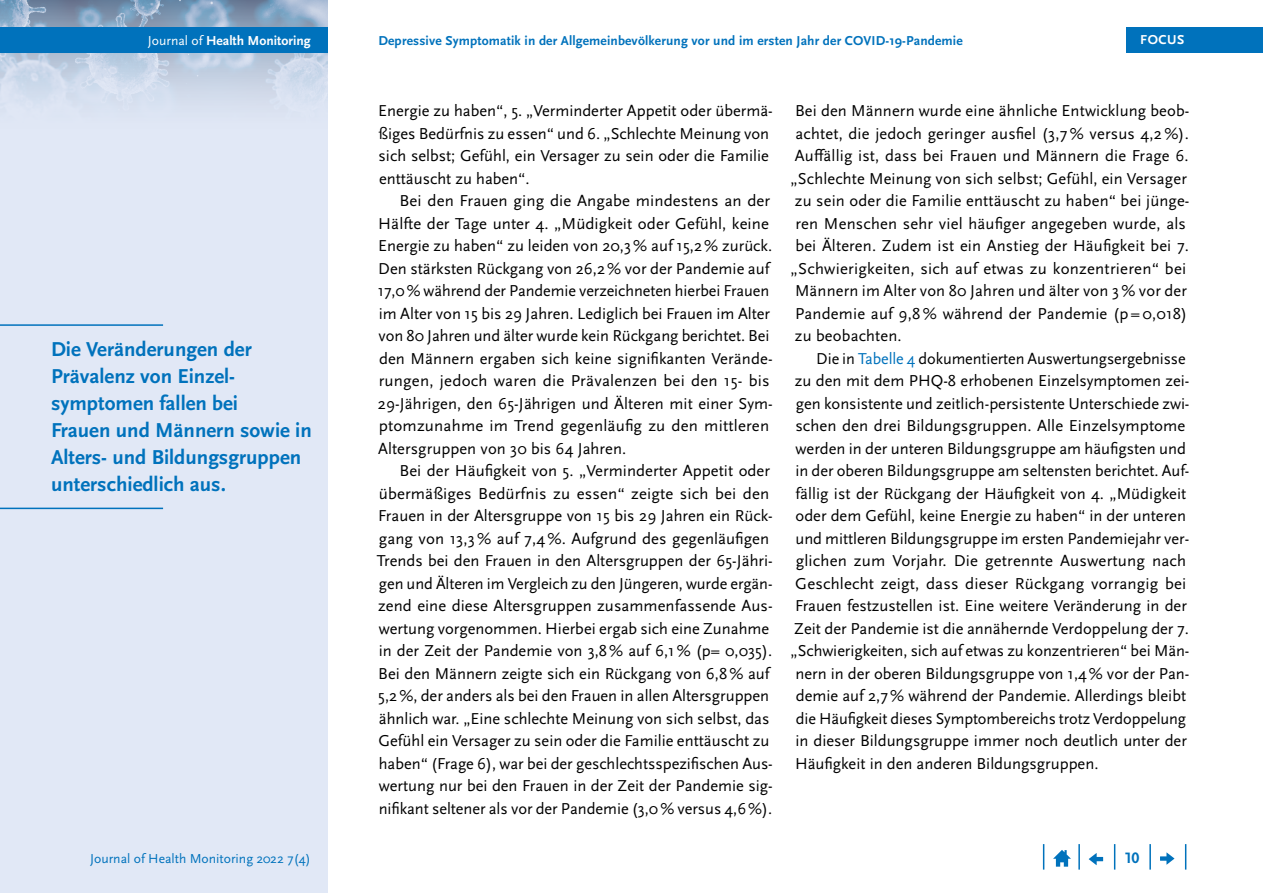
<style>
.page{position:relative;width:1263px;height:893px;background:#fff}
.page>*{position:absolute;margin:0;border:0;box-sizing:border-box;transform-origin:0 0}
.t1{font:700 21px/27px "Scala Sans Pro";color:#0072bc}
.Copy_Einzug{font:16.5px/22.5px "Scala Sans Pro";color:#000}
.t2{font:700 15.75px "Scala Sans Pro";color:#0072bc}
.t3{font:13.65px "Scala Sans Pro";color:#0072bc}
.t4{font:700 13.65px "Scala Sans Pro";color:#fff}
.t5{font:700 13.5px "Scala Sans Pro";letter-spacing:.01em;color:#0072bc}
.t6{font:700 13.5px "Scala Sans Pro";letter-spacing:.04em;color:#fff}
.s1{font-weight:400}
.s2{color:#0072bc}
</style>
<div class="page">
<div style="left:0;top:0;width:327px;height:893px;background:#e1e8f6"></div>
<svg style="left:1185px;top:844px;width:1px;height:26px"></svg>
<hr style="left:1149px;top:844px;width:2px;height:26px;background:#0072bc">
<svg style="left:1114px;top:844px;width:1px;height:26px"></svg>
<hr style="left:1078px;top:844px;width:2px;height:26px;background:#0072bc">
<svg style="left:1043px;top:844px;width:1px;height:26px"></svg>
<svg style="left:1053px;top:850px;width:18px;height:17px"></svg>
<svg style="left:1089px;top:853px;width:14px;height:12px"></svg>
<svg style="left:1160px;top:852px;width:14px;height:13px"></svg>
<div style="left:1126px;top:28px;width:137px;height:25px;background:#0072bc"></div>
<img style="left:0;top:0;width:327px;height:103px">
<div style="left:0;top:28px;width:327px;height:25px;background:#0072bc"></div>
<hr style="left:0;top:324px;width:163px;height:2px;background:#0072bc">
<hr style="left:0;top:508px;width:163px;height:1px;background:#0072bc">
<p class="t4" style="left:148px;top:33px;width:164px"><span class="s1">Journal of</span> Health Monitoring</p>
<p class="t6" style="left:1140px;top:32px;width:46px">FOCUS</p>
<p class="t5" style="left:378px;top:33px;width:586px">Depressive Symptomatik in der Allgemeinbevölkerung vor und im ersten Jahr der COVID-19-Pandemie</p>
<p class="t1" style="left:51px;top:335px;width:262px">Die Veränderungen der<br>Prävalenz von Einzel&shy;symptomen fallen bei<br>Frauen und Männern sowie in<br>Alters- und Bildungsgruppen unterschiedlich aus.</p>
<p class="Copy_Einzug" style="left:378px;top:99px;width:396px">Energie zu haben“, 5. „Verminderter Appetit oder übermä&shy;ßiges Bedürfnis zu essen“ und 6. „Schlechte Meinung von sich selbst; Gefühl, ein Versager zu sein oder die Familie enttäuscht zu haben“.</p>
<p class="Copy_Einzug" style="left:378px;top:189px;width:396px;text-indent:22px">Bei den Frauen ging die Angabe mindestens an der Hälfte der Tage unter 4. „Müdigkeit oder Gefühl, keine Energie zu haben“ zu leiden von 20,3% auf 15,2% zurück.<br>Den stärksten Rückgang von 26,2% vor der Pandemie auf 17,0% während der Pandemie verzeichneten hierbei Frauen im Alter von 15 bis 29 Jahren. Lediglich bei Frauen im Alter von 80 Jahren und älter wurde kein Rückgang berichtet. Bei den Männern ergaben sich keine signifikanten Verände&shy;rungen, jedoch waren die Prävalenzen bei den 15- bis 29-Jährigen, den 65-Jährigen und Älteren mit einer Sym&shy;ptomzunahme im Trend gegenläufig zu den mittleren Altersgruppen von 30 bis 64 Jahren.</p>
<p class="Copy_Einzug" style="left:377px;top:459px;width:397px;text-indent:23px">Bei der Häufigkeit von 5. „Verminderter Appetit oder übermäßiges Bedürfnis zu essen“ zeigte sich bei den Frauen in der Altersgruppe von 15 bis 29 Jahren ein Rück&shy;gang von 13,3% auf 7,4 %. Aufgrund des gegenläufigen Trends bei den Frauen in den Altersgruppen der 65-Jähri&shy;gen und Älteren im Vergleich zu den Jüngeren, wurde ergän&shy;zend eine diese Altersgruppen zusammenfassende Aus&shy;wertung vorgenommen. Hierbei ergab sich eine Zunahme in der Zeit der Pandemie von 3,8% auf 6,1% (p= 0,035).<br>Bei den Männern zeigte sich ein Rückgang von 6,8% auf 5,2%, der anders als bei den Frauen in allen Altersgruppen ähnlich war. „Eine schlechte Meinung von sich selbst, das Gefühl ein Versager zu sein oder die Familie enttäuscht zu haben“ (Frage 6), war bei der geschlechtsspezifischen Aus&shy;wertung nur bei den Frauen in der Zeit der Pandemie sig&shy;nifikant seltener als vor der Pandemie (3,0% versus 4,6%).</p>
<p class="Copy_Einzug" style="left:795px;top:99px;width:396px">Bei den Männern wurde eine ähnliche Entwicklung beob-</p>
<p class="Copy_Einzug" style="left:796px;top:122px;width:395px">achtet, die jedoch geringer ausfiel (3,7 % versus 4,2 %).</p>
<p class="Copy_Einzug" style="left:795px;top:144px;width:395px">Auffällig ist, dass bei Frauen und Männern die Frage 6.</p>
<p class="Copy_Einzug" style="left:791px;top:167px;width:398px">„Schlechte Meinung von sich selbst; Gefühl, ein Versager</p>
<p class="Copy_Einzug" style="left:795px;top:189px;width:396px">zu sein oder die Familie enttäuscht zu haben“ bei jünge-</p>
<p class="Copy_Einzug" style="left:795px;top:212px;width:392px">ren Menschen sehr viel häufiger angegeben wurde, als</p>
<p class="Copy_Einzug" style="left:795px;top:234px;width:395px">bei Älteren. Zudem ist ein Anstieg der Häufigkeit bei 7.</p>
<p class="Copy_Einzug" style="left:791px;top:257px;width:397px">„Schwierigkeiten, sich auf etwas zu konzentrieren“ bei</p>
<p class="Copy_Einzug" style="left:795px;top:279px;width:393px">Männern im Alter von 80 Jahren und älter von 3 % vor der</p>
<p class="Copy_Einzug" style="left:795px;top:302px;width:394px">Pandemie auf 9,8 % während der Pandemie (p = 0,018)</p>
<p class="Copy_Einzug" style="left:795px;top:324px;width:108px">zu beobachten.</p>
<p class="Copy_Einzug" style="left:795px;top:347px;width:396px;text-indent:21px">Die in <span class="s2">Tabelle 4</span> dokumentierten Auswertungsergebnisse zu den mit dem PHQ-8 erhobenen Einzelsymptomen zei&shy;gen konsistente und zeitlich-persistente Unterschiede zwi&shy;schen den drei Bildungsgruppen. Alle Einzelsymptome</p>
<p class="Copy_Einzug" style="left:795px;top:437px;width:392px">werden in der unteren Bildungsgruppe am häufigsten und</p>
<p class="Copy_Einzug" style="left:795px;top:459px;width:396px">in der oberen Bildungsgruppe am seltensten berichtet. Auf-</p>
<p class="Copy_Einzug" style="left:795px;top:482px;width:392px">fällig ist der Rückgang der Häufigkeit von 4. „Müdigkeit</p>
<p class="Copy_Einzug" style="left:795px;top:504px;width:392px">oder dem Gefühl, keine Energie zu haben“ in der unteren</p>
<p class="Copy_Einzug" style="left:795px;top:527px;width:395px">und mittleren Bildungsgruppe im ersten Pandemiejahr ver-</p>
<p class="Copy_Einzug" style="left:796px;top:549px;width:392px">glichen zum Vorjahr. Die getrennte Auswertung nach</p>
<p class="Copy_Einzug" style="left:795px;top:572px;width:393px">Geschlecht zeigt, dass dieser Rückgang vorrangig bei</p>
<p class="Copy_Einzug" style="left:795px;top:594px;width:393px">Frauen festzustellen ist. Eine weitere Veränderung in der</p>
<p class="Copy_Einzug" style="left:794px;top:617px;width:396px">Zeit der Pandemie ist die annähernde Verdoppelung der 7.</p>
<p class="Copy_Einzug" style="left:791px;top:639px;width:400px">„Schwierigkeiten, sich auf etwas zu konzentrieren“ bei Män-</p>
<p class="Copy_Einzug" style="left:795px;top:662px;width:396px">nern in der oberen Bildungsgruppe von 1,4% vor der Pan-</p>
<p class="Copy_Einzug" style="left:796px;top:684px;width:392px">demie auf 2,7% während der Pandemie. Allerdings bleibt</p>
<p class="Copy_Einzug" style="left:796px;top:707px;width:392px">die Häufigkeit dieses Symptombereichs trotz Verdoppelung</p>
<p class="Copy_Einzug" style="left:795px;top:729px;width:393px">in dieser Bildungsgruppe immer noch deutlich unter der</p>
<p class="Copy_Einzug" style="left:795px;top:752px;width:305px">Häufigkeit in den anderen Bildungsgruppen.</p>
<p class="t3" style="left:90px;top:850px;width:222px">Journal of Health Monitoring 2022 7(4)</p>
<p class="t2" style="left:1125px;top:849px;width:16px">10</p>
</div>
